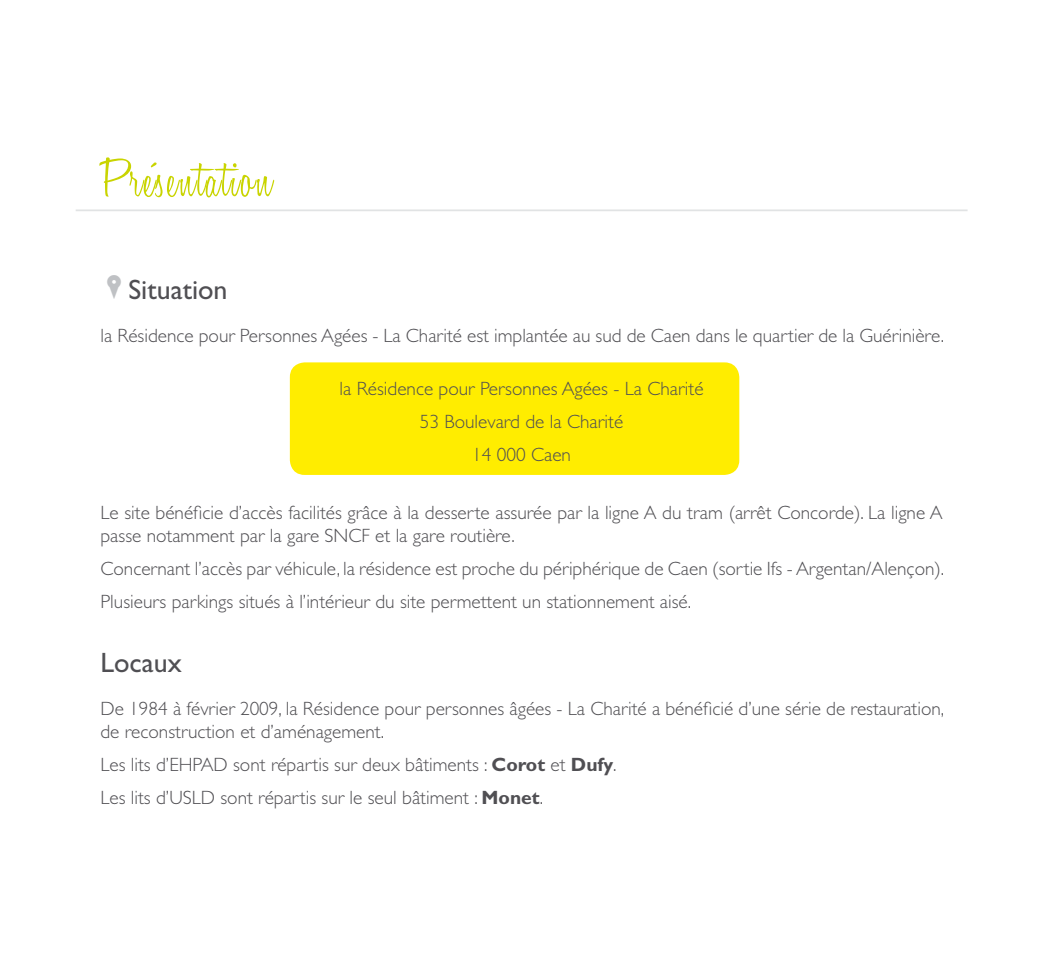
<style>
.page{position:relative;width:1042px;height:978px;background:#fff}
.page>*{position:absolute;margin:0;border:0;box-sizing:border-box;transform-origin:0 0}
.t1{font:300 56px "Honey Script";letter-spacing:.03em;color:#c9d400}
.t2{font:28px "Gill Sans";color:#504f53}
.t3{font:300 19.25px/33.1px "Gill Sans";color:#504f53}
.s1{font-weight:700}
</style>
<div class="page">
<div style="left:290px;top:362px;width:449px;height:113px;background:#ffed00;border-radius:15px"></div>
<hr style="left:76px;top:209px;width:891px;height:2px;background:#e1e3e4">
<h1 class="t1" style="left:100px;top:145px;width:173px">Présentation</h1>
<h2 class="t2" style="left:128px;top:274px;width:101px">Situation</h2>
<p class="t3" style="left:100px;top:319px;width:845px">la Résidence pour Personnes Agées - La Charité est implantée au sud de Caen dans le quartier de la Guérinière.</p>
<p class="t3" style="left:340px;top:372px;width:365px;text-align:center">la Résidence pour Personnes Agées - La Charité<br>53 Boulevard de la Charité<br>14 000 Caen</p>
<p class="t3" style="left:100px;top:501px;width:843px;line-height:23.1px">Le site bénéficie d’accès facilités grâce à la desserte assurée par la ligne A du tram (arrêt Concorde). La ligne A passe notamment par la gare SNCF et la gare routière.</p>
<p class="t3" style="left:100px;top:552px;width:845px">Concernant l’accès par véhicule, la résidence est proche du périphérique de Caen (sortie Ifs - Argentan/Alençon).<br>Plusieurs parkings situés à l’intérieur du site permettent un stationnement aisé.</p>
<h2 class="t2" style="left:100px;top:646px;width:83px">Locaux</h2>
<p class="t3" style="left:100px;top:697px;width:845px;line-height:23.1px">De 1984 à février 2009, la Résidence pour personnes âgées - La Charité a bénéficié d’une série de restauration, de reconstruction et d’aménagement.</p>
<p class="t3" style="left:100px;top:748px;width:518px">Les lits d’EHPAD sont répartis sur deux bâtiments : <span class="s1">Corot</span> et <span class="s1">Dufy</span>.<br>Les lits d’USLD sont répartis sur le seul bâtiment : <span class="s1">Monet</span>.</p>
</div>
